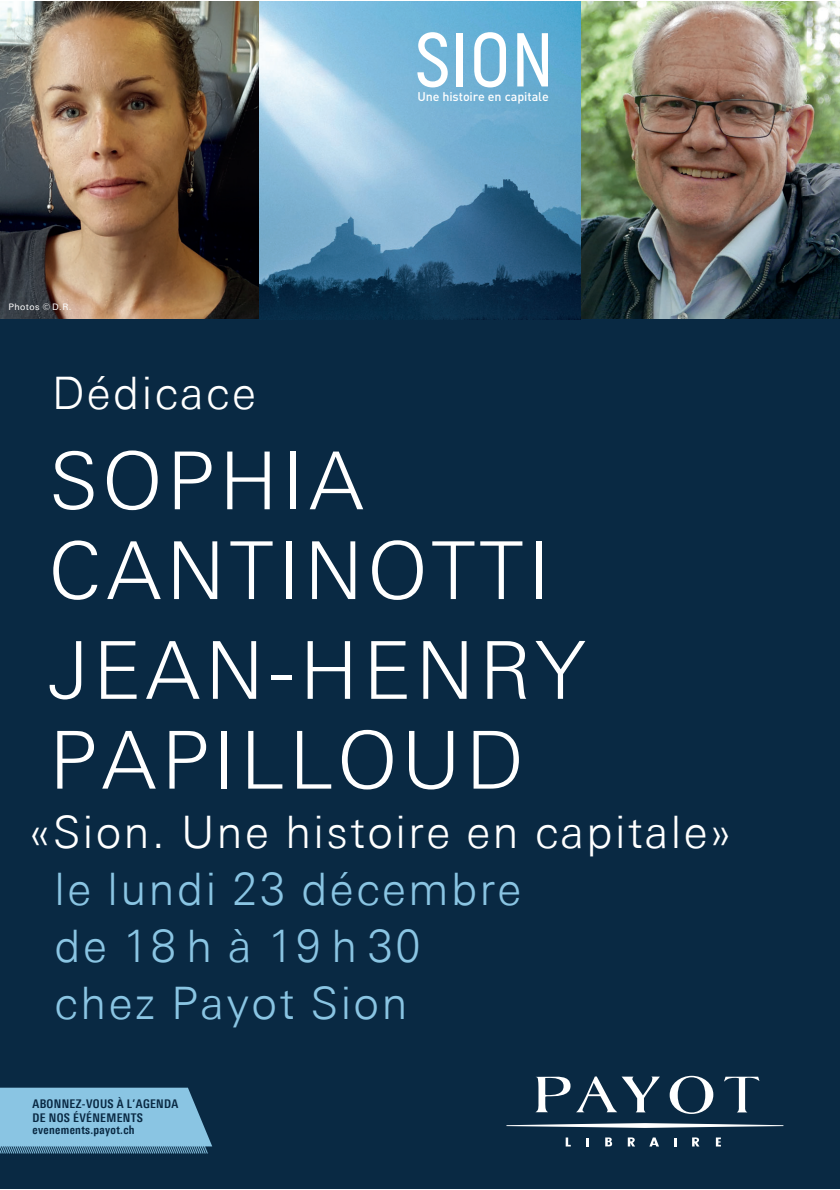
<style>
.page{position:relative;width:840px;height:1190px;background:#fff}
.page>*{position:absolute;margin:0;border:0;box-sizing:border-box;transform-origin:0 0}
.t1{font:300 79.8px/89.8px "Linotype Univers Basic";letter-spacing:.055em;color:#fff}
.t2{font:300 44.8px/56.8px "Linotype Univers Basic";letter-spacing:.055em;color:#8ac5e3}
.t3{font:300 44.8px "Linotype Univers Basic";letter-spacing:.055em;color:#fff}
.t4{font:500 12.4px "DIN Pro";letter-spacing:-.01em;color:#fff}
.t5{font:700 condensed 12px/14px "Linotype Univers";letter-spacing:.025em;color:#092943}
.t6{font:9px "Linotype Univers Basic";letter-spacing:.05em;color:#fff}
</style>
<div class="page">
<img style="left:581px;top:1px;width:259px;height:318px">
<img style="left:0;top:1px;width:259px;height:318px">
<div style="left:0;top:319px;width:840px;height:870px;background:#092943"></div>
<img style="left:259px;top:1px;width:322px;height:318px">
<svg style="left:417px;top:32px;width:31px;height:55px"></svg>
<div style="left:457px;top:33px;width:6px;height:53px;background:#fff"></div>
<svg style="left:474px;top:32px;width:32px;height:55px"></svg>
<svg style="left:517px;top:33px;width:31px;height:53px"></svg>
<svg style="left:670px;top:1076px;width:43px;height:38px"></svg>
<svg style="left:536px;top:1076px;width:124px;height:36px"></svg>
<svg style="left:724px;top:1077px;width:35px;height:35px"></svg>
<svg style="left:566px;top:1138px;width:5px;height:9px"></svg>
<svg style="left:586px;top:1138px;width:3px;height:9px"></svg>
<svg style="left:628px;top:1137px;width:7px;height:10px"></svg>
<svg style="left:692px;top:1137px;width:7px;height:10px"></svg>
<svg style="left:649px;top:1138px;width:10px;height:9px"></svg>
<svg style="left:674px;top:1138px;width:3px;height:9px"></svg>
<svg style="left:716px;top:1138px;width:5px;height:9px"></svg>
<svg style="left:506px;top:1123px;width:277px;height:5px"></svg>
<svg style="left:605px;top:1137px;width:7px;height:9px"></svg>
<svg style="left:0;top:1088px;width:212px;height:66px;background:#7bb3d1"></svg>
<p class="t6" style="left:8px;top:303px;width:64px">Photos © D.R.</p>
<h2 class="t3" style="left:52px;top:376px;width:206px">Dédicace</h2>
<p class="t4" style="left:417px;top:89px;width:133px">Une histoire en capitale</p>
<h1 class="t1" style="left:49px;top:444px;width:502px">SOPHIA<br>CANTINOTTI</h1>
<h1 class="t1" style="left:49px;top:634px;width:537px">JEAN-HENRY<br>PAPILLOUD</h1>
<h2 class="t3" style="left:29px;top:815px;width:704px">«Sion. Une histoire en capitale»</h2>
<h2 class="t2" style="left:55px;top:866px;width:468px">le lundi 23 décembre de 18 h à 19 h 30 chez Payot Sion</h2>
<p class="t5" style="left:33px;top:1098px;width:147px">ABONNEZ-VOUS À L’AGENDA<br>DE NOS ÉVÉNEMENTS</p>
<p class="t5" style="left:33px;top:1124px;width:104px">evenements.payot.ch</p>
</div>
